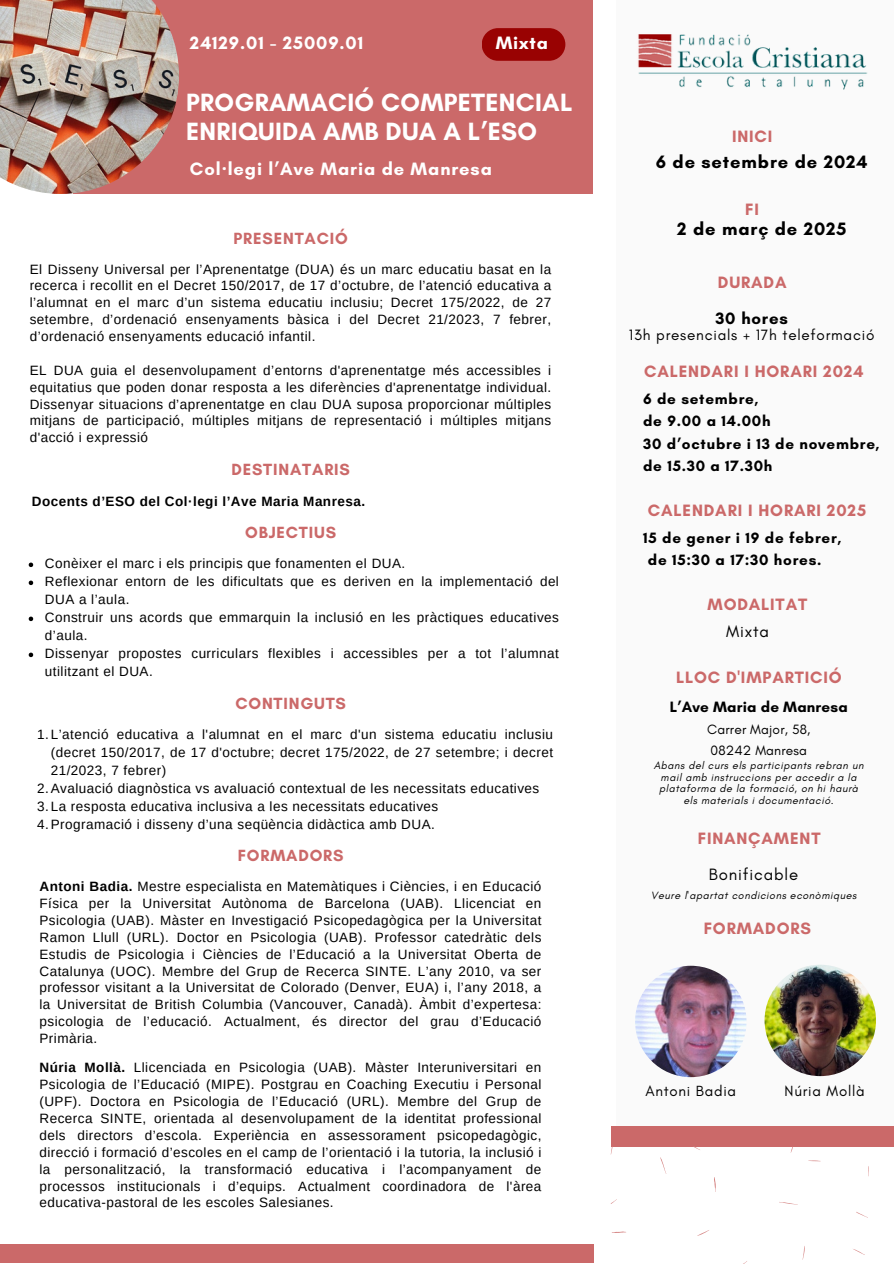
<style>
.page{position:relative;width:894px;height:1264px;background:#fff}
.page>*{position:absolute;margin:0;border:0;box-sizing:border-box;transform-origin:0 0}
.t1{font:700 25.5px/28.2px "Glacial Indifference";letter-spacing:.01em;color:#fff}
.t2{font:700 18.3px "Glacial Indifference";letter-spacing:.05em;color:#fff}
.t3{font:700 18.3px "Glacial Indifference";letter-spacing:.05em;color:#000}
.t4{font:700 16.8px "Glacial Indifference";letter-spacing:.05em;color:#cb6969}
.t5{font:16.8px "Glacial Indifference";letter-spacing:.05em;color:#000}
.t6{font:700 16.8px "Glacial Indifference";letter-spacing:.05em;color:#000}
.t7{font:700 16.5px "Glacial Indifference";letter-spacing:.05em;color:#cb6969}
.t8{font:700 15.3px/22.5px "Glacial Indifference";letter-spacing:.05em;color:#000}
.t9{font:15.3px "Glacial Indifference";letter-spacing:.05em;color:#000}
.t10{font:700 15.3px "Glacial Indifference";letter-spacing:.01em;color:#000}
.t11{font:15px "Glacial Indifference";letter-spacing:.05em;color:#000}
.t12{font:13.8px "Glacial Indifference";letter-spacing:.01em;color:#000}
.t13{font:13.5px/16.8px "Arimo";letter-spacing:.035em;color:#000;text-align:justify}
.t14{font:700 13.5px "Arimo";letter-spacing:.035em;color:#000}
.t15{font:italic 10.8px/11.7px "Glacial Indifference";letter-spacing:.05em;color:#000;text-align:center}
.s1{font-family:"Noto Sans"}
.s2{font-weight:700}
</style>
<div class="page">
<div style="left:615px;top:0;width:278px;height:1126px;background:#fafafa"></div>
<div style="left:610px;top:1126px;width:283px;height:20px;background:#cb6969"></div>
<svg style="left:660px;top:1157px;width:6px;height:16px"></svg>
<svg style="left:779px;top:1202px;width:15px;height:2px"></svg>
<svg style="left:699px;top:1230px;width:10px;height:5px"></svg>
<svg style="left:808px;top:1160px;width:12px;height:1px"></svg>
<svg style="left:856px;top:1212px;width:11px;height:5px"></svg>
<svg style="left:853px;top:1249px;width:10px;height:5px"></svg>
<svg style="left:692px;top:1146px;width:8px;height:4px"></svg>
<img style="left:635px;top:965px;width:111px;height:112px;border-radius:50%">
<img style="left:638px;top:34px;width:230px;height:56px">
<div style="left:0;top:1244px;width:593px;height:19px;background:#cb6969"></div>
<div style="left:74px;top:0;width:519px;height:194px;background:#cb6969"></div>
<img style="left:0;top:0;width:179px;height:194px">
<div style="left:481px;top:28px;width:84px;height:33px;background:#990202;border-radius:16px"></div>
<img style="left:764px;top:964px;width:111px;height:112px;border-radius:50%">
<svg style="left:29px;top:562px;width:4px;height:5px"></svg>
<svg style="left:29px;top:580px;width:4px;height:5px"></svg>
<svg style="left:29px;top:616px;width:4px;height:5px"></svg>
<svg style="left:29px;top:652px;width:4px;height:5px"></svg>
<h6 class="t2" style="left:190px;top:32px;width:175px">24129.01 - 25009.01</h6>
<h3 class="t2" style="left:495px;top:32px;width:54px">Mixta</h3>
<p class="t1" style="left:186px;top:88px;width:388px">PROGRAMACIÓ COMPETENCIAL<br>ENRIQUIDA AMB DUA A L’ESO</p>
<h3 class="t2" style="left:190px;top:157px;width:303px">Col<span class="s1">·</span>legi l’Ave Maria de Manresa</h3>
<h2 class="t7" style="left:233px;top:228px;width:116px">PRESENTACIÓ</h2>
<p class="t13" style="left:30px;top:260px;width:523px">El Disseny Universal per l’Aprenentatge (DUA) és un marc educatiu basat en la recerca i recollit en el Decret 150/2017, de 17 d’octubre, de l’atenció educativa a l’alumnat en el marc d’un sistema educatiu inclusiu; Decret 175/2022, de 27 setembre, d’ordenació ensenyaments bàsica i del Decret 21/2023, 7 febrer, d’ordenació ensenyaments educació infantil.</p>
<p class="t13" style="left:30px;top:362px;width:523px">EL DUA guia el desenvolupament d’entorns d'aprenentatge més accessibles i equitatius que poden donar resposta a les diferències d'aprenentatge individual.<br>Dissenyar situacions d’aprenentatge en clau DUA suposa proporcionar múltiples mitjans de participació, múltiples mitjans de representació i múltiples mitjans d'acció i expressió</p>
<h2 class="t7" style="left:231px;top:459px;width:120px">DESTINATARIS</h2>
<p class="t14" style="left:32px;top:493px;width:335px">Docents d’ESO del Col·legi l’Ave Maria Manresa.</p>
<h6 class="t7" style="left:245px;top:522px;width:92px">OBJECTIUS</h6>
<p class="t13" style="left:45px;top:555px;width:362px">Conèixer el marc i els principis que fonamenten el DUA.</p>
<h6 class="t13" style="left:45px;top:572px;width:515px;line-height:18px">Reflexionar entorn de les dificultats que es deriven en la implementació del<br>DUA a l’aula.</h6>
<h2 class="t13" style="left:45px;top:608px;width:515px;line-height:18px">Construir uns acords que emmarquin la inclusió en les pràctiques educatives d’aula.</h2>
<h2 class="t13" style="left:45px;top:644px;width:515px;line-height:18px">Dissenyar propostes curriculars flexibles i accessibles per a tot l’alumnat utilitzant el DUA.</h2>
<h2 class="t7" style="left:235px;top:693px;width:112px">CONTINGUTS</h2>
<p class="t13" style="left:51px;top:725px;width:503px;line-height:18px;text-indent:-14px">1.L’atenció educativa a l'alumnat en el marc d'un sistema educatiu inclusiu (decret 150/2017, de 17 d'octubre; decret 175/2022, de 27 setembre; i decret 21/2023, 7 febrer)</p>
<p class="t13" style="left:37px;top:779px;width:503px">2.Avaluació diagnòstica vs avaluació contextual de les necessitats educatives</p>
<p class="t13" style="left:37px;top:797px;width:402px">3.La resposta educativa inclusiva a les necessitats educatives</p>
<p class="t13" style="left:37px;top:815px;width:399px">4.Programació i disseny d’una seqüència didàctica amb DUA.</p>
<h2 class="t7" style="left:238px;top:845px;width:107px">FORMADORS</h2>
<h2 class="t13" style="left:39px;top:878px;width:503px"><span class="s2">Antoni Badia.</span> Mestre especialista en Matemàtiques i Ciències, i en Educació Física per la Universitat Autònoma de Barcelona (UAB). Llicenciat en Psicologia (UAB). Màster en Investigació Psicopedagògica per la Universitat Ramon Llull (URL). Doctor en Psicologia (UAB). Professor catedràtic dels Estudis de Psicologia i Ciències de l’Educació a la Universitat Oberta de Catalunya (UOC). Membre del Grup de Recerca SINTE. L’any 2010, va ser professor visitant a la Universitat de Colorado (Denver, EUA) i, l’any 2018, a la Universitat de British Columbia (Vancouver, Canadà). Àmbit d’expertesa: psicologia de l’educació. Actualment, és director del grau d’Educació Primària.</h2>
<h2 class="t13" style="left:39px;top:1059px;width:503px"><span class="s2">Núria Mollà.</span> Llicenciada en Psicologia (UAB). Màster Interuniversitari en Psicologia de l’Educació (MIPE). Postgrau en Coaching Executiu i Personal (UPF). Doctora en Psicologia de l’Educació (URL). Membre del Grup de Recerca SINTE, orientada al desenvolupament de la identitat professional dels directors d’escola. Experiència en assessorament psicopedagògic, direcció i formació d’escoles en el camp de l’orientació i la tutoria, la inclusió i la personalització, la transformació educativa i l’acompanyament de processos institucionals i d’equips. Actualment coordinadora de l'àrea educativa-pastoral de les escoles Salesianes.</h2>
<h2 class="t4" style="left:731px;top:126px;width:42px">INICI</h2>
<p class="t3" style="left:655px;top:150px;width:213px">6 de setembre de 2024</p>
<p class="t4" style="left:745px;top:199px;width:15px">FI</p>
<h2 class="t3" style="left:677px;top:217px;width:171px">2 de març de 2025</h2>
<p class="t4" style="left:717px;top:272px;width:70px">DURADA</p>
<h2 class="t6" style="left:715px;top:308px;width:74px">30 hores</h2>
<h2 class="t9" style="left:628px;top:325px;width:247px">13h presencials + 17h teleformació</h2>
<p class="t4" style="left:644px;top:361px;width:221px">CALENDARI I HORARI 2024</p>
<p class="t8" style="left:643px;top:387px;width:238px">6 de setembre,<br>de 9.00 a 14.00h<br>30 d’octubre i 13 de novembre, de 15.30 a 17.30h</p>
<h2 class="t4" style="left:647px;top:500px;width:220px">CALENDARI I HORARI 2025</h2>
<h4 class="t8" style="left:643px;top:526px;width:199px">15 de gener i 19 de febrer, de 15:30 a 17:30 hores.</h4>
<p class="t4" style="left:707px;top:593px;width:101px">MODALITAT</p>
<p class="t5" style="left:726px;top:620px;width:44px">Mixta</p>
<h2 class="t4" style="left:675px;top:666px;width:167px">LLOC D'IMPARTICIÓ</h2>
<p class="t10" style="left:669px;top:697px;width:179px">L’Ave Maria de Manresa</p>
<p class="t12" style="left:707px;top:721px;width:104px">Carrer Major, 58,</p>
<p class="t12" style="left:710px;top:741px;width:98px">08242 Manresa</p>
<p class="t15" style="left:653px;top:759px;width:211px">Abans del curs els participants rebran un mail amb instruccions per accedir a la plataforma de la formació, on hi haurà els materials i documentació.</p>
<h2 class="t4" style="left:697px;top:828px;width:124px">FINANÇAMENT</h2>
<p class="t5" style="left:708px;top:864px;width:91px">Bonificable</p>
<p class="t15" style="left:650px;top:889px;width:207px">Veure l'apartat condicions econòmiques</p>
<h1 class="t4" style="left:703px;top:918px;width:109px">FORMADORS</h1>
<h5 class="t11" style="left:645px;top:1081px;width:92px">Antoni Badia</h5>
<h3 class="t11" style="left:784px;top:1081px;width:81px">Núria Mollà</h3>
</div>
